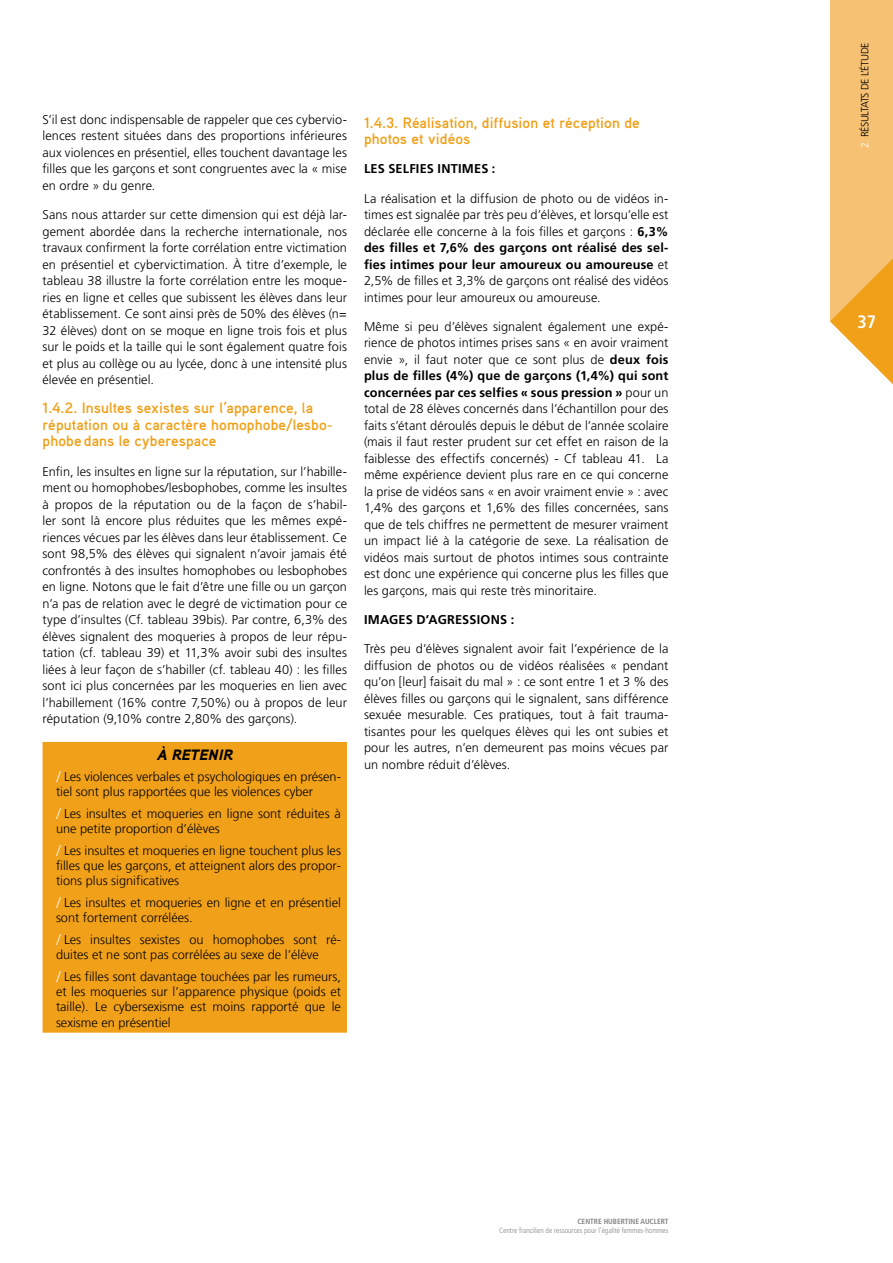
<style>
.page{position:relative;width:893px;height:1263px;background:#fff}
.page>*{position:absolute;margin:0;border:0;box-sizing:border-box;transform-origin:0 0}
.t1{font:700 condensed 18px "Frutiger LT Std";color:#fff}
.t2{font:700 15px/16.5px "Aaux Pro OT";letter-spacing:.005em;color:#f1a019}
.t3{font:italic 900 15px "Aaux Pro OT";letter-spacing:-.01em;color:#000}
.t4{font:300 12.75px/16.5px "Frutiger LT Std";letter-spacing:.005em;color:#000;text-align:justify}
.t5{font:300 12.75px/15.3px "Frutiger LT";color:#000}
.t6{font:700 12.75px "Frutiger LT Std";letter-spacing:.015em;color:#000}
.t7{font:300 10.5px "Frutiger LT Std";color:#000}
.t8{font:300 condensed 7.5px "Frutiger LT Std";color:#808285}
.t9{font:700 condensed 7.5px "Frutiger LT Std";color:#808285}
.s1{font-family:"Aaux Pro OT";font-weight:400;color:#fff}
.s2{font-weight:700}
.s3{color:#fff}
</style>
<div class="page">
<div style="left:830px;top:0;width:63px;height:321px;background:#f7c174"></div>
<svg style="left:830px;top:258px;width:63px;height:127px"></svg>
<div style="left:43px;top:742px;width:304px;height:291px;background:#f1a019"></div>
<p class="t4" style="left:43px;top:111px;width:306px">S’il est donc indispensable de rappeler que ces cybervio&shy;lences restent situées dans des proportions inférieures aux violences en présentiel, elles touchent davantage les filles que les garçons et sont congruentes avec la « mise en ordre » du genre.</p>
<p class="t4" style="left:43px;top:207px;width:306px">Sans nous attarder sur cette dimension qui est déjà lar&shy;gement abordée dans la recherche internationale, nos travaux confirment la forte corrélation entre victimation en présentiel et cybervictimation. À titre d’exemple, le tableau 38 illustre la forte corrélation entre les moque&shy;ries en ligne et celles que subissent les élèves dans leur établissement. Ce sont ainsi près de 50% des élèves (n= 32 élèves) dont on se moque en ligne trois fois et plus sur le poids et la taille qui le sont également quatre fois et plus au collège ou au lycée, donc à une intensité plus élevée en présentiel.</p>
<p class="t2" style="left:43px;top:399px;width:292px">1.4.2. I nsultes sexistes sur l’apparence, la réputation ou à caractère homophobe/lesbo&shy;phobe dans le cyberespace</p>
<p class="t4" style="left:43px;top:463px;width:306px">Enfin, les insultes en ligne sur la réputation, sur l’habille&shy;ment ou homophobes/lesbophobes, comme les insultes à propos de la réputation ou de la façon de s’habil&shy;ler sont là encore plus réduites que les mêmes expé&shy;riences vécues par les élèves dans leur établissement. Ce sont 98,5% des élèves qui signalent n’avoir jamais été confrontés à des insultes homophobes ou lesbophobes en ligne. Notons que le fait d’être une fille ou un garçon n’a pas de relation avec le degré de victimation pour ce type d’insultes (Cf. tableau 39bis). Par contre, 6,3% des élèves signalent des moqueries à propos de leur répu&shy;tation (cf. tableau 39) et 11,3% avoir subi des insultes liées à leur façon de s’habiller (cf. tableau 40) : les filles sont ici plus concernées par les moqueries en lien avec l’habillement (16% contre 7,50%) ou à propos de leur réputation (9,10% contre 2,80% des garçons).</p>
<p class="t3" style="left:157px;top:745px;width:78px">À RETENIR</p>
<p class="t5" style="left:56px;top:769px;width:286px"><span class="s1">/</span> Les violences verbales et psychologiques en présen&shy;tiel sont plus rapportées que les violences cyber</p>
<p class="t5" style="left:56px;top:806px;width:286px"><span class="s1">/</span> Les insultes et moqueries en ligne sont réduites à une petite proportion d’élèves</p>
<p class="t5" style="left:56px;top:843px;width:286px;text-align:justify"><span class="s1">/</span> Les insultes et moqueries en ligne touchent plus les filles que les garçons, et atteignent alors des propor&shy;tions plus significatives</p>
<p class="t5" style="left:56px;top:895px;width:286px"><span class="s1">/</span> Les insultes et moqueries en ligne et en présentiel sont fortement corrélées.</p>
<p class="t5" style="left:56px;top:932px;width:286px"><span class="s1">/</span> Les insultes sexistes ou homophobes sont ré&shy;duites et ne sont pas corrélées au sexe de l’élève</p>
<p class="t5" style="left:56px;top:969px;width:286px;text-align:justify"><span class="s1">/</span> Les filles sont davantage touchées par les rumeurs, et les moqueries sur l’apparence physique (poids et taille). Le cybersexisme est moins rapporté que le sexisme en présentiel</p>
<p class="t2" style="left:364px;top:114px;width:277px">1.4.3. Réalisation, diffusion et réception de photos et vidéos</p>
<p class="t6" style="left:364px;top:161px;width:133px">Les selfies intimes :</p>
<p class="t4" style="left:364px;top:190px;width:306px">La réalisation et la diffusion de photo ou de vidéos in&shy;times est signalée par très peu d’élèves, et lorsqu’elle est déclarée elle concerne à la fois filles et garçons : <span class="s2">6,3% des filles et 7,6% des garçons ont réalisé des sel&shy;fies intimes pour leur amoureux ou amoureuse</span> et 2,5% de filles et 3,3% de garçons ont réalisé des vidéos intimes pour leur amoureux ou amoureuse.</p>
<p class="t4" style="left:364px;top:318px;width:306px">Même si peu d’élèves signalent également une expé&shy;rience de photos intimes prises sans « en avoir vraiment envie », il faut noter que ce sont plus de <span class="s2">deux fois plus de filles (4%) que de garçons (1,4%) qui sont concernées par ces selfies « sous pression »</span> pour un total de 28 élèves concernés dans l’échantillon pour des faits s’étant déroulés depuis le début de l’année scolaire (mais il faut rester prudent sur cet effet en raison de la faiblesse des effectifs concernés) - Cf tableau 41. La même expérience devient plus rare en ce qui concerne la prise de vidéos sans « en avoir vraiment envie » : avec 1,4% des garçons et 1,6% des filles concernées, sans que de tels chiffres ne permettent de mesurer vraiment un impact lié à la catégorie de sexe. La réalisation de vidéos mais surtout de photos intimes sous contrainte est donc une expérience qui concerne plus les filles que les garçons, mais qui reste très minoritaire.</p>
<p class="t6" style="left:364px;top:612px;width:100px">IMAGES D’AGRESSIONS</p>
<p class="t6" style="left:511px;top:612px;width:5px">:</p>
<p class="t4" style="left:364px;top:641px;width:306px">Très peu d’élèves signalent avoir fait l’expérience de la diffusion de photos ou de vidéos réalisées « pendant qu’on [leur] faisait du mal » : ce sont entre 1 et 3 % des élèves filles ou garçons qui le signalent, sans différence sexuée mesurable. Ces pratiques, tout à fait trauma&shy;tisantes pour les quelques élèves qui les ont subies et pour les autres, n’en demeurent pas moins vécues par un nombre réduit d’élèves.</p>
<p class="t9" style="left:577px;top:1217px;width:92px">CENTRE HUBERTINE AUCLERT</p>
<p class="t8" style="left:499px;top:1226px;width:171px">Centre francilien de ressources pour l’égalité femmes-hommes</p>
<p class="t7" style="left:859px;top:148px;width:105px;rotate:-90deg"><span class="s3">2.</span> Résultats de l’étude</p>
<h1 class="t1" style="left:857px;top:311px;width:20px">37</h1>
</div>
